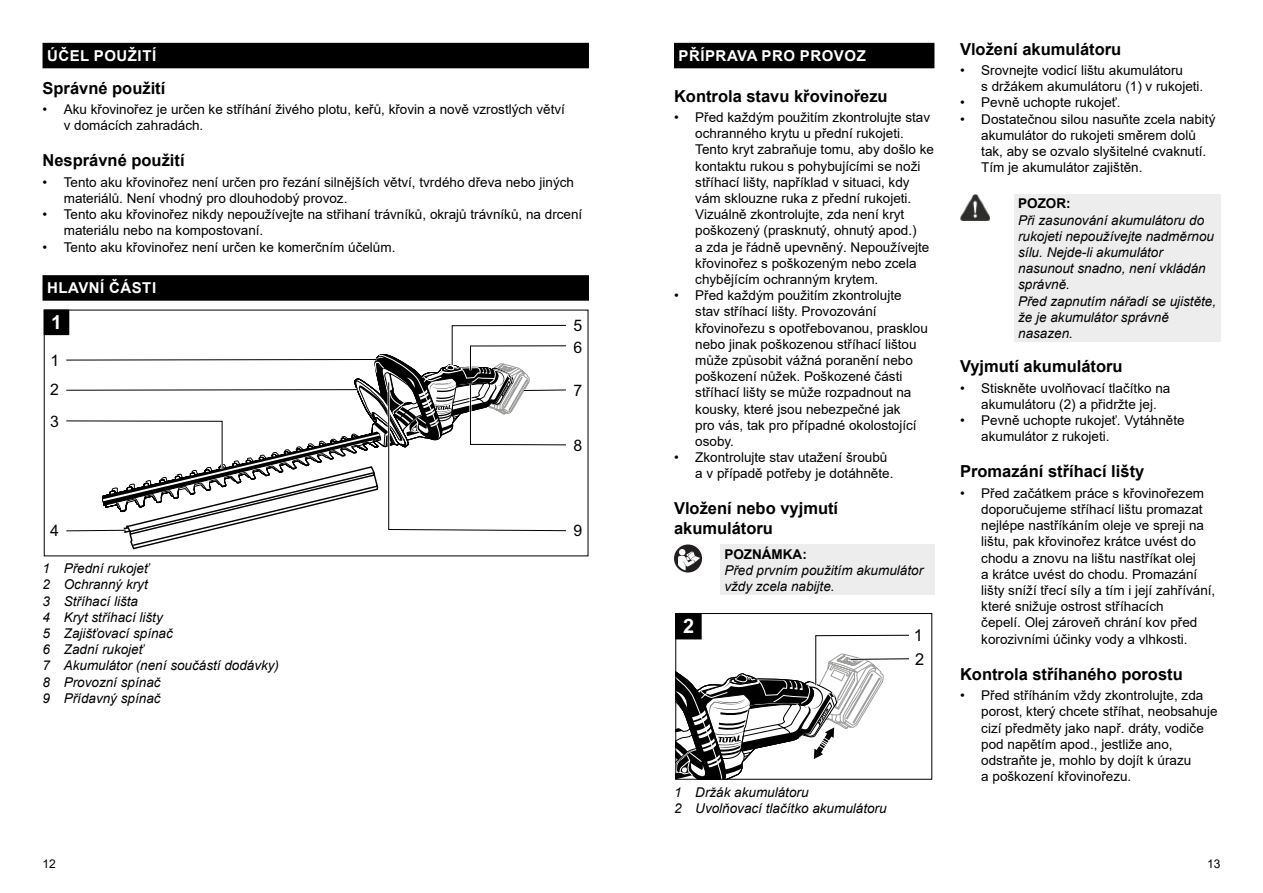
<style>
.page{position:relative;width:1263px;height:893px;background:#fff}
.page>*{position:absolute;margin:0;border:0;box-sizing:border-box;transform-origin:0 0}
.t1{font:700 19.95px "Arial";color:#fff}
.t2{font:700 19.2px "Arial";color:#fff}
.t3{font:700 16.5px/19.8px "Arial";color:#000}
.t4{font:16.35px "Arial";color:#040007}
.t5{font:15.9px/32.4px "Arial";color:#040007}
.t6{font:700 15px "Arial";letter-spacing:.035em;color:#fff}
.t7{font:13.5px/16.2px "Arial";color:#000}
.t8{font:italic 13.5px/16.2px "Arial";color:#000}
.t9{font:700 13.5px "Arial";color:#000}
.t10{font:12px "Arial";color:#000}
</style>
<div class="page">
<div style="left:43px;top:43px;width:546px;height:25px;background:#000"></div>
<div style="left:43px;top:275px;width:546px;height:26px;background:#000"></div>
<svg style="left:64px;top:323px;width:502px;height:227px"></svg>
<div style="left:44px;top:310px;width:25px;height:25px;background:#000"></div>
<div style="left:674px;top:43px;width:260px;height:25px;background:#000"></div>
<div style="left:720px;top:544px;width:214px;height:51px;background:#ededed"></div>
<div style="left:674px;top:544px;width:28px;height:28px;background:#231f21;border-radius:50%"></div>
<svg style="left:678px;top:549px;width:22px;height:21px"></svg>
<div style="left:675px;top:613px;width:257px;height:167px;border:1px solid #000"></div>
<div style="left:676px;top:613px;width:25px;height:26px;background:#000"></div>
<div style="left:675px;top:613px;width:27px;height:26px;border:1px solid #000"></div>
<svg style="left:676px;top:633px;width:235px;height:146px"></svg>
<div style="left:1014px;top:194px;width:206px;height:148px;background:#ededed"></div>
<img style="left:960px;top:194px;width:30px;height:27px">
<p class="t6" style="left:47px;top:45px;width:111px">ÚČEL POUŽITÍ</p>
<p class="t3" style="left:43px;top:78px;width:124px">Správné použití</p>
<p class="t7" style="left:64px;top:101px;width:503px;text-indent:-21px">• Aku křovinořez je určen ke stříhání živého plotu, keřů, křovin a nově vzrostlých větví v domácích zahradách.</p>
<p class="t3" style="left:43px;top:151px;width:144px">Nesprávné použití</p>
<p class="t7" style="left:64px;top:174px;width:512px;text-indent:-21px">• Tento aku křovinořez není určen pro řezání silnějších větví, tvrdého dřeva nebo jiných materiálů. Není vhodný pro dlouhodobý provoz.</p>
<p class="t7" style="left:64px;top:206px;width:520px;text-indent:-21px">• Tento aku křovinořez nikdy nepoužívejte na střihaní trávníků, okrajů trávníků, na drcení materiálu nebo na kompostovaní.</p>
<p class="t7" style="left:43px;top:239px;width:354px">• Tento aku křovinořez není určen ke komerčním účelům.</p>
<p class="t6" style="left:47px;top:277px;width:111px">HLAVNÍ ČÁSTI</p>
<h2 class="t2" style="left:51px;top:310px;width:12px">1</h2>
<p class="t5" style="left:51px;top:344px;width:10px">1</p>
<p class="t5" style="left:50px;top:373px;width:10px">2<br>3</p>
<p class="t5" style="left:50px;top:515px;width:10px">4</p>
<p class="t8" style="left:43px;top:560px;width:238px">1 Přední rukojeť<br>2 Ochranný kryt<br>3 Stříhací lišta<br>4 Kryt stříhací lišty<br>5 Zajišťovací spínač<br>6 Zadní rukojeť<br>7 Akumulátor (není součástí dodávky)<br>8 Provozní spínač<br>9 Přídavný spínač</p>
<p class="t5" style="left:573px;top:310px;width:10px">5</p>
<p class="t5" style="left:573px;top:331px;width:10px">6</p>
<p class="t5" style="left:573px;top:374px;width:10px">7</p>
<p class="t5" style="left:573px;top:429px;width:10px">8</p>
<p class="t5" style="left:573px;top:515px;width:10px">9</p>
<p class="t6" style="left:678px;top:45px;width:189px">PŘÍPRAVA PRO PROVOZ</p>
<p class="t3" style="left:674px;top:86px;width:215px">Kontrola stavu křovinořezu</p>
<p class="t7" style="left:695px;top:109px;width:240px;text-indent:-21px">• Před každým použitím zkontrolujte stav ochranného krytu u přední rukojeti.<br>Tento kryt zabraňuje tomu, aby došlo ke kontaktu rukou s pohybujícími se noži stříhací lišty, například v situaci, kdy vám sklouzne ruka z přední rukojeti.<br>Vizuálně zkontrolujte, zda není kryt poškozený (prasknutý, ohnutý apod.)<br>a zda je řádně upevněný. Nepoužívejte křovinořez s poškozeným nebo zcela chybějícím ochranným krytem.</p>
<p class="t7" style="left:695px;top:287px;width:234px;text-indent:-21px">• Před každým použitím zkontrolujte stav stříhací lišty. Provozování křovinořezu s opotřebovanou, prasklou nebo jinak poškozenou stříhací lištou může způsobit vážná poranění nebo poškození nůžek. Poškozené části stříhací lišty se může rozpadnout na kousky, které jsou nebezpečné jak<br>pro vás, tak pro případné okolostojící osoby.</p>
<p class="t7" style="left:695px;top:449px;width:200px;text-indent:-21px">• Zkontrolujte stav utažení šroubů a v případě potřeby je dotáhněte.</p>
<p class="t3" style="left:674px;top:499px;width:166px">Vložení nebo vyjmutí akumulátoru</p>
<p class="t9" style="left:724px;top:544px;width:84px">POZNÁMKA:</p>
<p class="t8" style="left:724px;top:562px;width:200px">Před prvním použitím akumulátor vždy zcela nabijte.</p>
<h1 class="t1" style="left:683px;top:613px;width:13px">2</h1>
<p class="t4" style="left:915px;top:649px;width:11px">2</p>
<p class="t4" style="left:914px;top:626px;width:11px">1</p>
<p class="t8" style="left:674px;top:784px;width:214px">1 Držák akumulátoru<br>2 Uvolňovací tlačítko akumulátoru</p>
<p class="t3" style="left:960px;top:39px;width:163px">Vložení akumulátoru</p>
<p class="t7" style="left:981px;top:62px;width:224px;text-indent:-21px">• Srovnejte vodicí lištu akumulátoru<br>s držákem akumulátoru (1) v rukojeti.</p>
<p class="t7" style="left:960px;top:94px;width:162px">• Pevně uchopte rukojeť.</p>
<p class="t7" style="left:981px;top:111px;width:236px;text-indent:-21px">• Dostatečnou silou nasuňte zcela nabitý akumulátor do rukojeti směrem dolů tak, aby se ozvalo slyšitelné cvaknutí.<br>Tím je akumulátor zajištěn.</p>
<p class="t9" style="left:1018px;top:194px;width:54px">POZOR:</p>
<p class="t8" style="left:1018px;top:212px;width:200px">Při zasunování akumulátoru do rukojeti nepoužívejte nadměrnou sílu. Nejde-li akumulátor nasunout snadno, není vkládán správně.<br>Před zapnutím nářadí se ujistěte, že je akumulátor správně nasazen.</p>
<p class="t3" style="left:960px;top:357px;width:164px">Vyjmutí akumulátoru</p>
<p class="t7" style="left:960px;top:380px;width:212px;text-align:center">• Stiskněte uvolňovací tlačítko na akumulátoru (2) a přidržte jej.</p>
<p class="t7" style="left:981px;top:412px;width:205px;text-indent:-21px">• Pevně uchopte rukojeť. Vytáhněte akumulátor z rukojeti.</p>
<p class="t3" style="left:960px;top:462px;width:186px">Promazání stříhací lišty</p>
<p class="t7" style="left:981px;top:485px;width:236px;text-indent:-21px">• Před začátkem práce s křovinořezem doporučujeme stříhací lištu promazat nejlépe nastříkáním oleje ve spreji na lištu, pak křovinořez krátce uvést do chodu a znovu na lištu nastříkat olej<br>a krátce uvést do chodu. Promazání lišty sníží třecí síly a tím i její zahřívání, které snižuje ostrost stříhacích<br>čepelí. Olej zároveň chrání kov před korozivními účinky vody a vlhkosti.</p>
<p class="t3" style="left:960px;top:664px;width:224px">Kontrola stříhaného porostu</p>
<p class="t7" style="left:981px;top:687px;width:238px;text-indent:-21px">• Před stříháním vždy zkontrolujte, zda porost, který chcete stříhat, neobsahuje cizí předměty jako např. dráty, vodiče pod napětím apod., jestliže ano, odstraňte je, mohlo by dojít k úrazu<br>a poškození křovinořezu.</p>
<p class="t10" style="left:43px;top:855px;width:15px">12</p>
<p class="t10" style="left:1207px;top:855px;width:15px">13</p>
</div>
